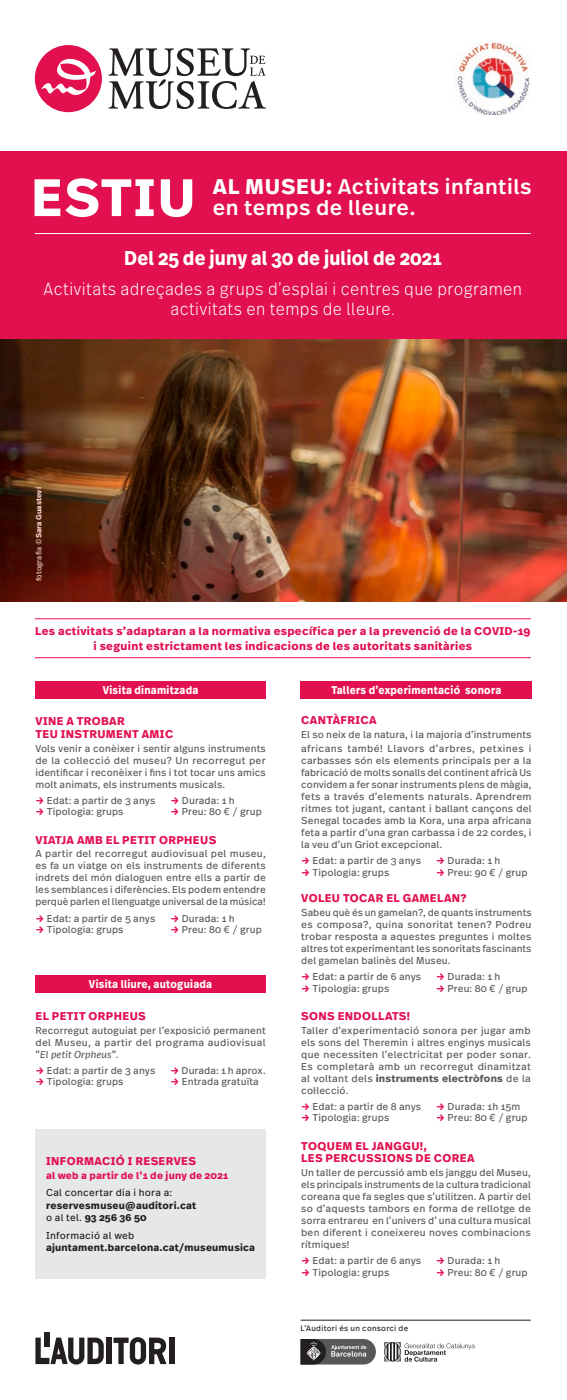
<style>
.page{position:relative;width:567px;height:1400px;background:#fff}
.page>*{position:absolute;margin:0;border:0;box-sizing:border-box;transform-origin:0 0}
.Convidats{font:700 52.5px "Real Text Pro";letter-spacing:.035em;color:#fff}
.Convidats-2{font:500 21.25px "Real Text Pro";letter-spacing:.025em;color:#fff}
.t1{font:700 20px "Real Text Pro";letter-spacing:.01em;color:#fff;scale:.9 1}
.t2{font:300 17.5px/20.4px "Real Text Pro";letter-spacing:.025em;color:#fff;text-align:center;scale:.9 1}
.t3{font:700 11.25px/15px "Real Text Pro";letter-spacing:.03em;color:#e2104f;text-align:center}
.t4{font:700 11.25px "Real Text Pro";letter-spacing:.025em;color:#fff;scale:.9 1}
.t5{font:10px/12px "Real Text Pro";letter-spacing:.01em;color:#57585a;text-align:justify}
.t6{font:700 10px/12.5px "Real Text Pro";letter-spacing:.02em;color:#231f20}
.t7{font:700 10px "Real Text Pro";letter-spacing:.025em;color:#e2104f}
.t8{font:italic 10px "Real Text Pro";letter-spacing:.01em;color:#57585a}
.t9{font:10px "Real Text Pro";letter-spacing:.025em;color:#231f20}
.t10{font:7.88px "Real Text Pro";letter-spacing:.03em;color:#231f20}
.t11{font:700 7.5px "Real Text Pro";color:#f8ceca}
.s1{font-weight:700}
.s2{font-weight:400}
.s3{font-weight:700;color:#e2104f}
.s4{font-style:normal}
</style>
<div class="page">
<img style="left:0;top:339px;width:567px;height:263px">
<div style="left:0;top:151px;width:567px;height:188px;background:#e2104f"></div>
<img style="left:457px;top:43px;width:73px;height:72px">
<svg style="left:109px;top:48px;width:157px;height:61px"></svg>
<svg style="left:35px;top:45px;width:67px;height:67px"></svg>
<hr style="left:35px;top:618px;width:496px;height:1px;background:#e2104f">
<hr style="left:35px;top:657px;width:496px;height:1px;background:#e2104f">
<hr style="left:35px;top:233px;width:496px;height:1px;background:#fff">
<div style="left:35px;top:681px;width:231px;height:17px;background:#e2104f"></div>
<div style="left:35px;top:975px;width:231px;height:18px;background:#e2104f"></div>
<div style="left:300px;top:681px;width:231px;height:17px;background:#e2104f"></div>
<div style="left:44px;top:1332px;width:6px;height:15px;background:#231f20"></div>
<svg style="left:35px;top:1337px;width:69px;height:27px"></svg>
<div style="left:107px;top:1337px;width:5px;height:27px;background:#231f20"></div>
<svg style="left:113px;top:1337px;width:54px;height:27px"></svg>
<div style="left:169px;top:1337px;width:5px;height:27px;background:#231f20"></div>
<hr style="left:300px;top:1320px;width:231px;height:1px;background:#231f20">
<svg style="left:384px;top:1341px;width:91px;height:20px"></svg>
<svg style="left:300px;top:1339px;width:76px;height:25px;background:#636264"></svg>
<div style="left:35px;top:1129px;width:231px;height:149px;background:#e6e7e9"></div>
<p class="Convidats" style="left:31px;top:159px;width:166px">ESTIU</p>
<p class="Convidats-2" style="left:213px;top:172px;width:320px"><span class="s1">AL MUSEU:</span> Activitats infantils</p>
<p class="Convidats-2" style="left:213px;top:193px;width:204px">en temps de lleure.</p>
<p class="t1" style="left:124px;top:243px;width:354px">Del 25 de juny al 30 de juliol de 2021</p>
<p class="t2" style="left:44px;top:278px;width:533px">Activitats adreçades a grups d’esplai i centres que programen activitats en temps de lleure.</p>
<p class="t11" style="left:33px;top:581px;width:96px;rotate:-90deg"><span class="s2">fotografia ©</span>Sara Guasteví</p>
<p class="t3" style="left:35px;top:623px;width:497px">Les activitats s’adaptaran a la normativa específica per a la prevenció de la COVID-19 i seguint estrictament les indicacions de les autoritats sanitàries</p>
<p class="t4" style="left:103px;top:681px;width:108px">Visita dinamitzada</p>
<p class="t3" style="left:35px;top:713px;width:91px">VINE A TROBAR</p>
<p class="t3" style="left:35px;top:726px;width:139px">TEU INSTRUMENT AMIC</p>
<p class="t5" style="left:35px;top:742px;width:232px">Vols venir a conèixer i sentir alguns instruments de la col·lecció del museu? Un recorregut per identificar i reconèixer i fins i tot tocar uns amics molt animats, els instruments musicals.</p>
<p class="t5" style="left:35px;top:794px;width:121px"><span class="s3">→</span> Edat: a partir de 3 anys</p>
<p class="t5" style="left:170px;top:794px;width:66px"><span class="s3">→</span> Durada: 1 h</p>
<p class="t5" style="left:35px;top:805px;width:90px"><span class="s3">→</span> Tipologia: grups</p>
<p class="t5" style="left:170px;top:805px;width:93px"><span class="s3">→</span> Preu: 80 € / grup</p>
<p class="t3" style="left:35px;top:832px;width:182px">VIATJA AMB EL PETIT ORPHEUS</p>
<p class="t5" style="left:35px;top:847px;width:232px">A partir del recorregut audiovisual pel museu, es fa un viatge on els instruments de diferents indrets del món dialoguen entre ells a partir de les semblances i diferències. Els podem entendre perquè parlen el llenguatge universal de la música!</p>
<p class="t5" style="left:35px;top:912px;width:121px"><span class="s3">→</span> Edat: a partir de 5 anys</p>
<p class="t5" style="left:170px;top:912px;width:66px"><span class="s3">→</span> Durada: 1 h</p>
<p class="t5" style="left:35px;top:923px;width:90px"><span class="s3">→</span> Tipologia: grups</p>
<p class="t5" style="left:170px;top:923px;width:93px"><span class="s3">→</span> Preu: 80 € / grup</p>
<p class="t4" style="left:89px;top:976px;width:138px">Visita lliure, autoguiada</p>
<p class="t3" style="left:35px;top:1008px;width:112px">EL PETIT ORPHEUS</p>
<p class="t5" style="left:35px;top:1024px;width:232px">Recorregut autoguiat per l’exposició permanent del Museu, a partir del programa audiovisual</p>
<p class="t8" style="left:35px;top:1047px;width:85px"><span class="s4">“</span>El petit Orpheus<span class="s4">”.</span></p>
<p class="t5" style="left:35px;top:1064px;width:121px"><span class="s3">→</span> Edat: a partir de 3 anys</p>
<p class="t5" style="left:170px;top:1064px;width:97px"><span class="s3">→</span> Durada: 1 h aprox.</p>
<p class="t5" style="left:35px;top:1075px;width:90px"><span class="s3">→</span> Tipologia: grups</p>
<p class="t5" style="left:170px;top:1075px;width:90px"><span class="s3">→</span> Entrada gratuïta</p>
<p class="t3" style="left:46px;top:1153px;width:151px">INFORMACIÓ I RESERVES</p>
<p class="t7" style="left:46px;top:1168px;width:184px">al web a partir de l’1 de juny de 2021</p>
<p class="t6" style="left:46px;top:1186px;width:152px"><span class="s2">Cal concertar dia i hora a: </span>reservesmuseu@auditori.cat</p>
<p class="t6" style="left:46px;top:1211px;width:102px"><span class="s2">o al tel.</span> 93 256 36 50</p>
<p class="t9" style="left:46px;top:1228px;width:90px">Informació al web</p>
<p class="t6" style="left:46px;top:1241px;width:211px">ajuntament.barcelona.cat/museumusica</p>
<p class="t4" style="left:331px;top:681px;width:190px">Tallers d’experimentació sonora</p>
<p class="t3" style="left:301px;top:713px;width:77px">CANTÀFRICA</p>
<p class="t5" style="left:301px;top:727px;width:232px;line-height:13.8px">El so neix de la natura, i la majoria d’instruments africans també! Llavors d’arbres, petxines i</p>
<p class="t5" style="left:301px;top:754px;width:232px">carbasses són els elements principals per a la fabricació de molts sonalls del continent africà Us convidem a fer sonar instruments plens de màgia, fets a través d’elements naturals. Aprendrem ritmes tot jugant, cantant i ballant cançons del Senegal tocades amb la Kora, una arpa africana feta a partir d’una gran carbassa i de 22 cordes, i la veu d’un Griot excepcional.</p>
<p class="t5" style="left:301px;top:854px;width:121px"><span class="s3">→</span> Edat: a partir de 3 anys</p>
<p class="t5" style="left:436px;top:854px;width:66px"><span class="s3">→</span> Durada: 1 h</p>
<p class="t5" style="left:301px;top:866px;width:90px"><span class="s3">→</span> Tipologia: grups</p>
<p class="t5" style="left:436px;top:866px;width:93px"><span class="s3">→</span> Preu: 90 € / grup</p>
<p class="t3" style="left:301px;top:890px;width:167px">VOLEU TOCAR EL GAMELAN?</p>
<p class="t5" style="left:301px;top:906px;width:232px">Sabeu què és un gamelan?, de quants instruments es composa?, quina sonoritat tenen? Podreu trobar resposta a aquestes preguntes i moltes altres tot experimentant les sonoritats fascinants del gamelan balinès del Museu.</p>
<p class="t5" style="left:301px;top:970px;width:121px"><span class="s3">→</span> Edat: a partir de 6 anys</p>
<p class="t5" style="left:436px;top:970px;width:66px"><span class="s3">→</span> Durada: 1 h</p>
<p class="t5" style="left:301px;top:982px;width:90px"><span class="s3">→</span> Tipologia: grups</p>
<p class="t5" style="left:436px;top:982px;width:93px"><span class="s3">→</span> Preu: 80 € / grup</p>
<p class="t3" style="left:301px;top:1008px;width:110px">SONS ENDOLLATS!</p>
<p class="t5" style="left:301px;top:1024px;width:231px">Taller d’experimentació sonora per jugar amb els sons del Theremin i altres enginys musicals que necessiten l’electricitat per poder sonar.<br>Es completarà amb un recorregut dinamitzat al voltant dels <span class="s1">instruments electròfons</span> de la col·lecció.</p>
<p class="t5" style="left:301px;top:1100px;width:121px"><span class="s3">→</span> Edat: a partir de 8 anys</p>
<p class="t5" style="left:436px;top:1100px;width:85px"><span class="s3">→</span> Durada: 1h 15m</p>
<p class="t5" style="left:301px;top:1111px;width:90px"><span class="s3">→</span> Tipologia: grups</p>
<p class="t5" style="left:436px;top:1111px;width:93px"><span class="s3">→</span> Preu: 80 € / grup</p>
<p class="t3" style="left:301px;top:1138px;width:127px">TOQUEM EL JANGGU!,</p>
<p class="t3" style="left:301px;top:1150px;width:175px">LES PERCUSSIONS DE COREA</p>
<p class="t5" style="left:301px;top:1166px;width:231px">Un taller de percussió amb els janggu del Museu, els principals instruments de la cultura tradicional coreana que fa segles que s’utilitzen. A partir del so d’aquests tambors en forma de rellotge de sorra entrareu en l’univers d’ una cultura musical ben diferent i coneixereu noves combinacions rítmiques!</p>
<p class="t5" style="left:301px;top:1254px;width:121px"><span class="s3">→</span> Edat: a partir de 6 anys</p>
<p class="t5" style="left:436px;top:1254px;width:66px"><span class="s3">→</span> Durada: 1 h</p>
<p class="t5" style="left:301px;top:1265px;width:90px"><span class="s3">→</span> Tipologia: grups</p>
<p class="t5" style="left:436px;top:1265px;width:93px"><span class="s3">→</span> Preu: 80 € / grup</p>
<p class="t10" style="left:300px;top:1322px;width:109px">L’Auditori és un consorci de</p>
</div>
